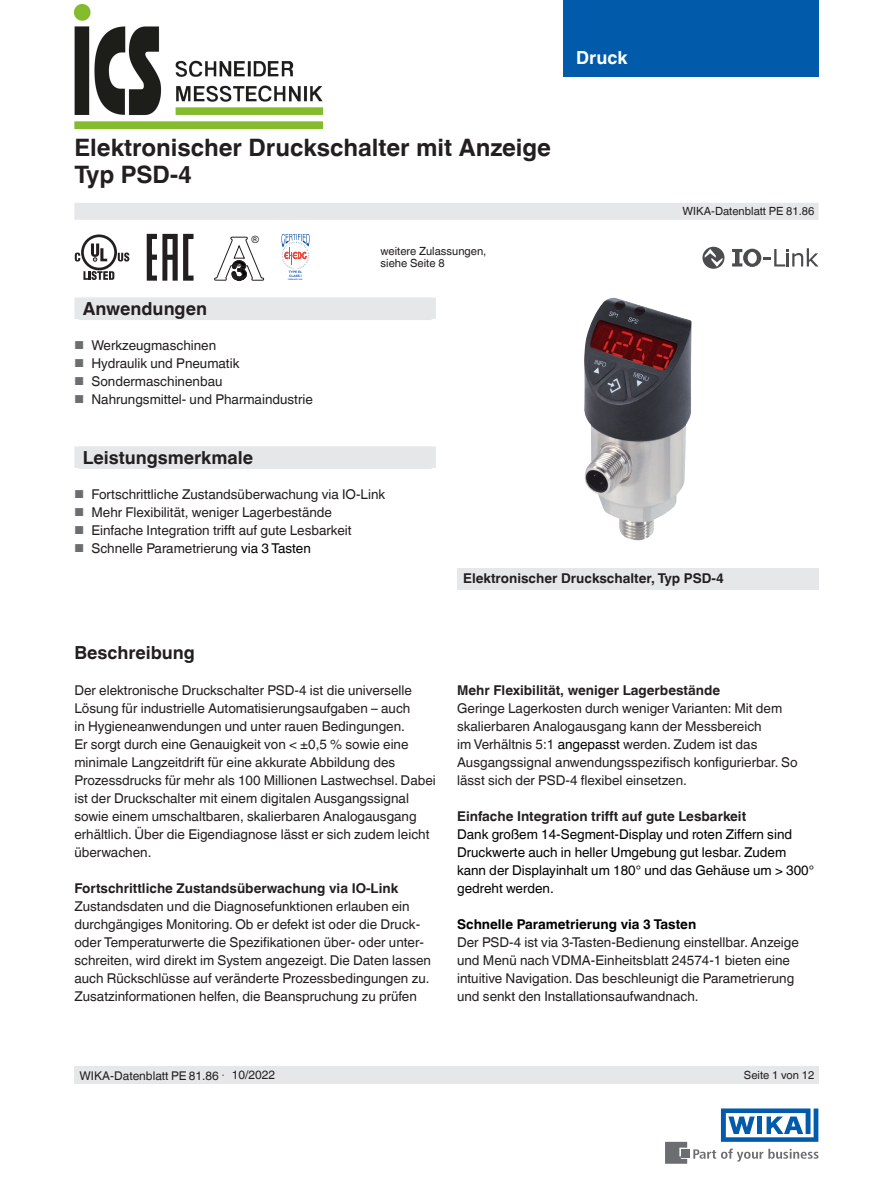
<style>
.page{position:relative;width:893px;height:1188px;background:#fff}
.page>*{position:absolute;margin:0;border:0;box-sizing:border-box;transform-origin:0 0}
.t1{font:700 24px/27px "Helvetica World";color:#231f20}
.t2{font:700 18px "Helvetica World";color:#231f20}
.t3{font:700 18px "Helvetica World";color:#fff}
.t4{font:13.5px/18px "Helvetica World";color:#231f20}
.t5{font:700 13.5px "Helvetica World";color:#231f20}
.t6{font:13.5px/18px "Helvetica World";color:#000}
.t7{font:700 13.5px "Helvetica World";color:#000}
.t8{font:12px "Helvetica World";color:#231f20}
.t9{font:11.25px/12.3px "Helvetica World";color:#231f20}
.t10{font:10.2px "Arial";color:#231f20}
.t11{font:700 3.15px/3.8px "Arial";color:#0a4fa2}
.t12{font:700 1.8px "Arial";color:#0a4fa2}
.s1{font-size:11.55px;color:#6c6d70}
.s2{color:#000}
.s3{font-family:"Times New Roman";font-size:11.25px}
</style>
<div class="page">
<svg style="left:693px;top:1149px;width:126px;height:13px"></svg>
<div style="left:682px;top:1150px;width:8px;height:8px;background:#6c6d70"></div>
<svg style="left:665px;top:1142px;width:22px;height:22px"></svg>
<svg style="left:721px;top:1108px;width:97px;height:34px"></svg>
<div style="left:563px;top:0;width:256px;height:76px;background:#015aaa"></div>
<div style="left:74px;top:203px;width:745px;height:17px;background:#e6e7e9"></div>
<div style="left:74px;top:1066px;width:745px;height:18px;background:#e6e7e9"></div>
<svg style="left:702px;top:247px;width:22px;height:22px"></svg>
<svg style="left:732px;top:248px;width:87px;height:19px"></svg>
<svg style="left:74px;top:298px;width:362px;height:170px"></svg>
<div style="left:79px;top:298px;width:353px;height:22px;background:#e6e7e9"></div>
<div style="left:79px;top:447px;width:353px;height:22px;background:#e6e7e9"></div>
<svg style="left:147px;top:234px;width:47px;height:47px"></svg>
<svg style="left:214px;top:237px;width:50px;height:44px"></svg>
<svg style="left:281px;top:234px;width:29px;height:35px"></svg>
<svg style="left:83px;top:271px;width:31px;height:9px"></svg>
<svg style="left:118px;top:253px;width:11px;height:9px"></svg>
<div style="left:81px;top:234px;width:36px;height:36px;border:3px solid #231f20;border-radius:50%"></div>
<svg style="left:91px;top:244px;width:16px;height:17px"></svg>
<svg style="left:75px;top:253px;width:5px;height:9px"></svg>
<div style="left:457px;top:568px;width:362px;height:21px;background:#e6e7e9"></div>
<img style="left:584px;top:298px;width:108px;height:242px">
<img style="left:75px;top:5px;width:247px;height:123px">
<h2 class="t3" style="left:576px;top:47px;width:53px">Druck</h2>
<h1 class="t1" style="left:74px;top:134px;width:478px">Elektronischer Druckschalter mit Anzeige<br>Typ PSD-4</h1>
<p class="t10" style="left:251px;top:232px;width:9px">®</p>
<p class="t11" style="left:289px;top:270px;width:15px">TYPE EL<br>CLASS I</p>
<p class="t12" style="left:288px;top:278px;width:16px">FEBRUARY 2021</p>
<h2 class="t2" style="left:83px;top:298px;width:126px">Anwendungen</h2>
<p class="t4" style="left:74px;top:336px;width:143px"><span class="s1">■</span> Werkzeugmaschinen</p>
<p class="t4" style="left:74px;top:354px;width:167px"><span class="s1">■</span> Hydraulik und Pneumatik</p>
<p class="t4" style="left:74px;top:372px;width:150px"><span class="s1">■</span> Sondermaschinenbau</p>
<p class="t4" style="left:74px;top:390px;width:240px"><span class="s1">■</span> Nahrungsmittel- und Pharmaindustrie</p>
<p class="t9" style="left:381px;top:244px;width:107px">weitere Zulassungen, siehe Seite 8</p>
<h2 class="t2" style="left:83px;top:447px;width:172px">Leistungsmerkmale</h2>
<p class="t4" style="left:74px;top:485px;width:312px"><span class="s1">■</span> Fortschrittliche Zustandsüberwachung via IO-Link</p>
<p class="t4" style="left:74px;top:503px;width:259px"><span class="s1">■</span> Mehr Flexibilität, weniger Lagerbestände</p>
<p class="t4" style="left:74px;top:521px;width:279px"><span class="s1">■</span> Einfache Integration trifft auf gute Lesbarkeit</p>
<p class="t4" style="left:74px;top:539px;width:238px"><span class="s1">■</span> Schnelle Parametrierung <span class="s2">via 3 Tasten</span></p>
<p class="t9" style="left:683px;top:205px;width:133px">WIKA-Datenblatt PE 81.86</p>
<p class="t5" style="left:463px;top:571px;width:262px">Elektronischer Druckschalter, Typ PSD-4</p>
<h2 class="t2" style="left:74px;top:642px;width:122px">Beschreibung</h2>
<p class="t4" style="left:74px;top:682px;width:363px">Der elektronische Druckschalter PSD-4 ist die universelle Lösung für industrielle Automatisierungsaufgaben – auch<br>in Hygieneanwendungen und unter rauen Bedingungen.<br>Er sorgt durch eine Genauigkeit von &lt; ±0,5 % sowie eine minimale Langzeitdrift für eine akkurate Abbildung des Prozessdrucks für mehr als 100 Millionen Lastwechsel. Dabei ist der Druckschalter mit einem digitalen Ausgangssignal sowie einem umschaltbaren, skalierbaren Analogausgang erhältlich. Über die Eigendiagnose lässt er sich zudem leicht überwachen.</p>
<p class="t5" style="left:74px;top:881px;width:325px">Fortschrittliche Zustandsüberwachung via IO-Link</p>
<p class="t4" style="left:74px;top:898px;width:358px">Zustandsdaten und die Diagnosefunktionen erlauben ein durchgängiges Monitoring. Ob er defekt ist oder die Druck&shy;oder Temperaturwerte die Spezifikationen über- oder unter&shy;schreiten, wird direkt im System angezeigt. Die Daten lassen auch Rückschlüsse auf veränderte Prozessbedingungen zu.<br>Zusatzinformationen helfen, die Beanspruchung zu prüfen</p>
<p class="t5" style="left:457px;top:683px;width:265px">Mehr Flexibilität, weniger Lagerbestände</p>
<p class="t4" style="left:457px;top:700px;width:342px">Geringe Lagerkosten durch weniger Varianten: Mit dem skalierbaren Analogausgang kann der Messbereich<br>im Verhältnis 5:1 <span class="s2">angepasst</span> werden. Zudem ist das Ausgangssignal anwendungsspezifisch konfigurierbar. So lässt sich der PSD-4 flexibel einsetzen.</p>
<p class="t5" style="left:457px;top:809px;width:291px">Einfache Integration trifft auf gute Lesbarkeit</p>
<p class="t6" style="left:457px;top:826px;width:358px">Dank großem 14-Segment-Display und roten Ziffern sind Druckwerte auch in heller Umgebung gut lesbar. Zudem kann der Displayinhalt um 180° und das Gehäuse um &gt; 300° gedreht werden.</p>
<p class="t7" style="left:457px;top:917px;width:241px">Schnelle Parametrierung via 3 Tasten</p>
<p class="t4" style="left:457px;top:934px;width:343px">Der PSD-4 ist via 3-Tasten-Bedienung einstellbar. Anzeige und Menü nach VDMA-Einheitsblatt 24574-1 bieten eine intuitive Navigation. Das beschleunigt die Parametrierung und senkt den Installationsaufwandnach.</p>
<p class="t8" style="left:80px;top:1068px;width:197px">WIKA-Datenblatt PE 81.86 <span class="s3">∙</span> 10/2022</p>
<p class="t9" style="left:744px;top:1068px;width:72px">Seite 1 von 12</p>
</div>
